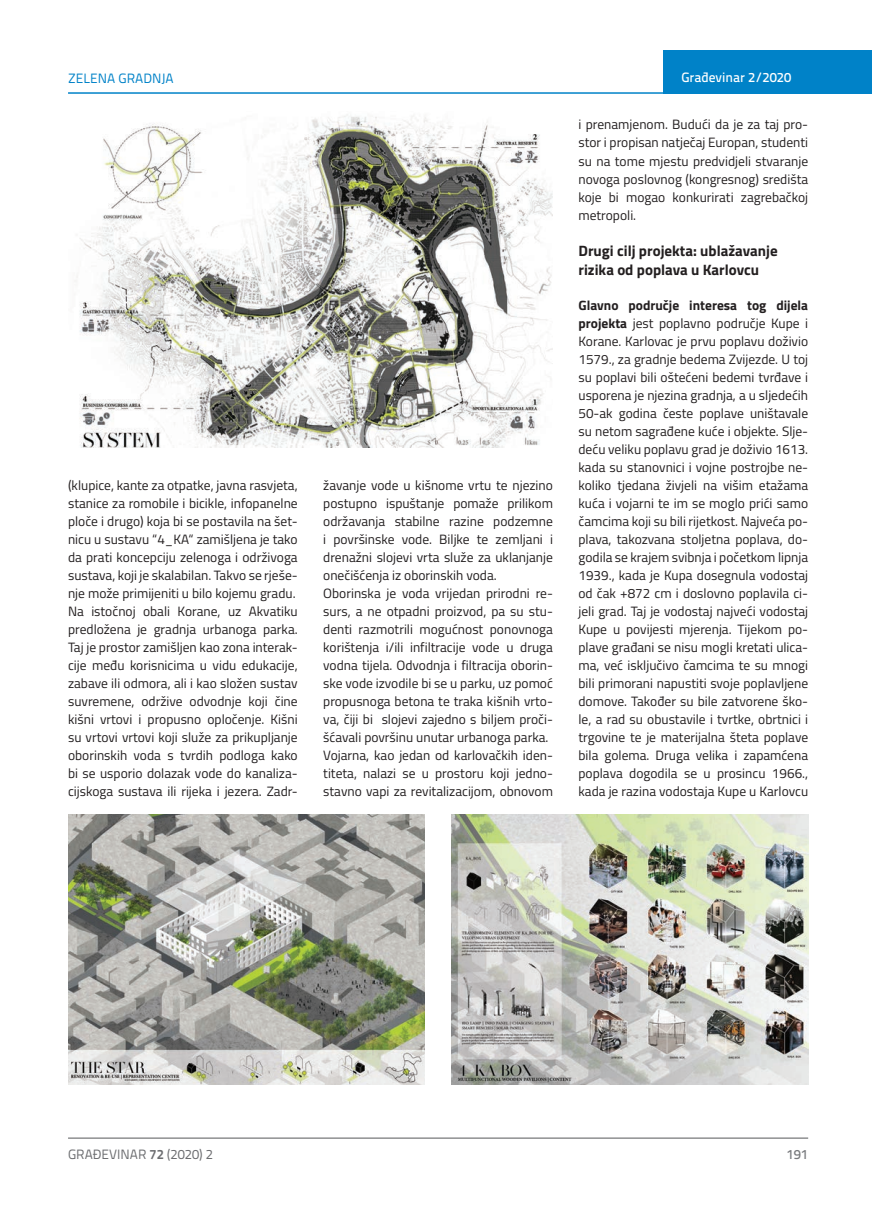
<style>
.page{position:relative;width:872px;height:1212px;background:#fff}
.page>*{position:absolute;margin:0;border:0;box-sizing:border-box;transform-origin:0 0}
.t1{font:700 15px/19.5px "Titillium";color:#231f20}
.t2{font:13.5px/18px "Titillium";color:#231f20}
.t3{font:13.5px "Titillium Text 22 L";color:#6c6d70}
.t4{font:500 13.5px "Titillium Text 22 L";color:#fff}
.t5{font:13.5px "Titillium Text 22 L";color:#0082c8}
.t6{font:500 13.5px "Titillium Text 22 L";color:#787a7d}
.s1{font-weight:700}
</style>
<div class="page">
<div style="left:663px;top:50px;width:209px;height:44px;background:#0082c8"></div>
<hr style="left:68px;top:92px;width:804px;height:2px;background:#0082c8">
<hr style="left:68px;top:1138px;width:740px;height:1px;background:#57585a">
<img style="left:74px;top:114px;width:479px;height:334px">
<img style="left:68px;top:814px;width:356px;height:270px">
<img style="left:451px;top:814px;width:357px;height:270px">
<p class="t5" style="left:68px;top:68px;width:107px">ZELENA GRADNJA</p>
<p class="t4" style="left:681px;top:67px;width:111px">Građevinar 2/2020</p>
<p class="t2" style="left:68px;top:475px;width:231px">(klupice, kante za otpatke, javna rasvjeta, stanice za romobile i bicikle, infopanelne ploče i drugo) koja bi se postavila na šet&shy;nicu u sustavu “4_KA“ zamišljena je tako da prati koncepciju zelenoga i održivoga sustava, koji je skalabilan. Takvo se rješe&shy;nje može primijeniti u bilo kojemu gradu.<br>Na istočnoj obali Korane, uz Akvatiku predložena je gradnja urbanoga parka.<br>Taj je prostor zamišljen kao zona interak&shy;cije među korisnicima u vidu edukacije, zabave ili odmora, ali i kao složen sustav suvremene, održive odvodnje koji čine kišni vrtovi i propusno opločenje. Kišni su vrtovi vrtovi koji služe za prikupljanje oborinskih voda s tvrdih podloga kako bi se usporio dolazak vode do kanaliza&shy;cijskoga sustava ili rijeka i jezera. Zadr-</p>
<p class="t2" style="left:323px;top:475px;width:231px">žavanje vode u kišnome vrtu te njezino postupno ispuštanje pomaže prilikom održavanja stabilne razine podzemne i površinske vode. Biljke te zemljani i drenažni slojevi vrta služe za uklanjanje onečišćenja iz oborinskih voda.<br>Oborinska je voda vrijedan prirodni re&shy;surs, a ne otpadni proizvod, pa su stu&shy;denti razmotrili mogućnost ponovnoga korištenja i/ili infiltracije vode u druga vodna tijela. Odvodnja i filtracija oborin&shy;ske vode izvodile bi se u parku, uz pomoć propusnoga betona te traka kišnih vrto&shy;va, čiji bi slojevi zajedno s biljem proči&shy;šćavali površinu unutar urbanoga parka.<br>Vojarna, kao jedan od karlovačkih iden&shy;titeta, nalazi se u prostoru koji jedno&shy;stavno vapi za revitalizacijom, obnovom</p>
<p class="t2" style="left:578px;top:115px;width:231px;text-align:justify">i prenamjenom. Budući da je za taj pro&shy;stor i propisan natječaj Europan, studenti su na tome mjestu predvidjeli stvaranje novoga poslovnog (kongresnog) središta koje bi mogao konkurirati zagrebačkoj metropoli.</p>
<p class="t1" style="left:578px;top:240px;width:201px">Drugi cilj projekta: ublažavanje rizika od poplava u Karlovcu</p>
<p class="t2" style="left:578px;top:295px;width:231px;text-align:justify"><span class="s1">Glavno područje interesa tog dijela projekta</span> jest poplavno područje Kupe i Korane. Karlovac je prvu poplavu doživio 1579., za gradnje bedema Zvijezde. U toj su poplavi bili oštećeni bedemi tvrđave i usporena je njezina gradnja, a u sljedećih 50-ak godina česte poplave uništavale su netom sagrađene kuće i objekte. Slje&shy;deću veliku poplavu grad je doživio 1613. kada su stanovnici i vojne postrojbe ne&shy;koliko tjedana živjeli na višim etažama kuća i vojarni te im se moglo prići samo čamcima koji su bili rijetkost. Najveća po&shy;plava, takozvana stoljetna poplava, do&shy;godila se krajem svibnja i početkom lipnja 1939., kada je Kupa dosegnula vodostaj od čak +872 cm i doslovno poplavila ci&shy;jeli grad. Taj je vodostaj najveći vodostaj Kupe u povijesti mjerenja. Tijekom po&shy;plave građani se nisu mogli kretati ulica&shy;ma, već isključivo čamcima te su mnogi bili primorani napustiti svoje poplavljene domove. Također su bile zatvorene ško&shy;le, a rad su obustavile i tvrtke, obrtnici i trgovine te je materijalna šteta poplave bila golema. Druga velika i zapamćena poplava dogodila se u prosincu 1966., kada je razina vodostaja Kupe u Karlovcu</p>
<p class="t3" style="left:68px;top:1144px;width:146px">GRAĐEVINAR <span class="s1">72</span> (2020) 2</p>
<p class="t6" style="left:786px;top:1144px;width:23px">191</p>
</div>
